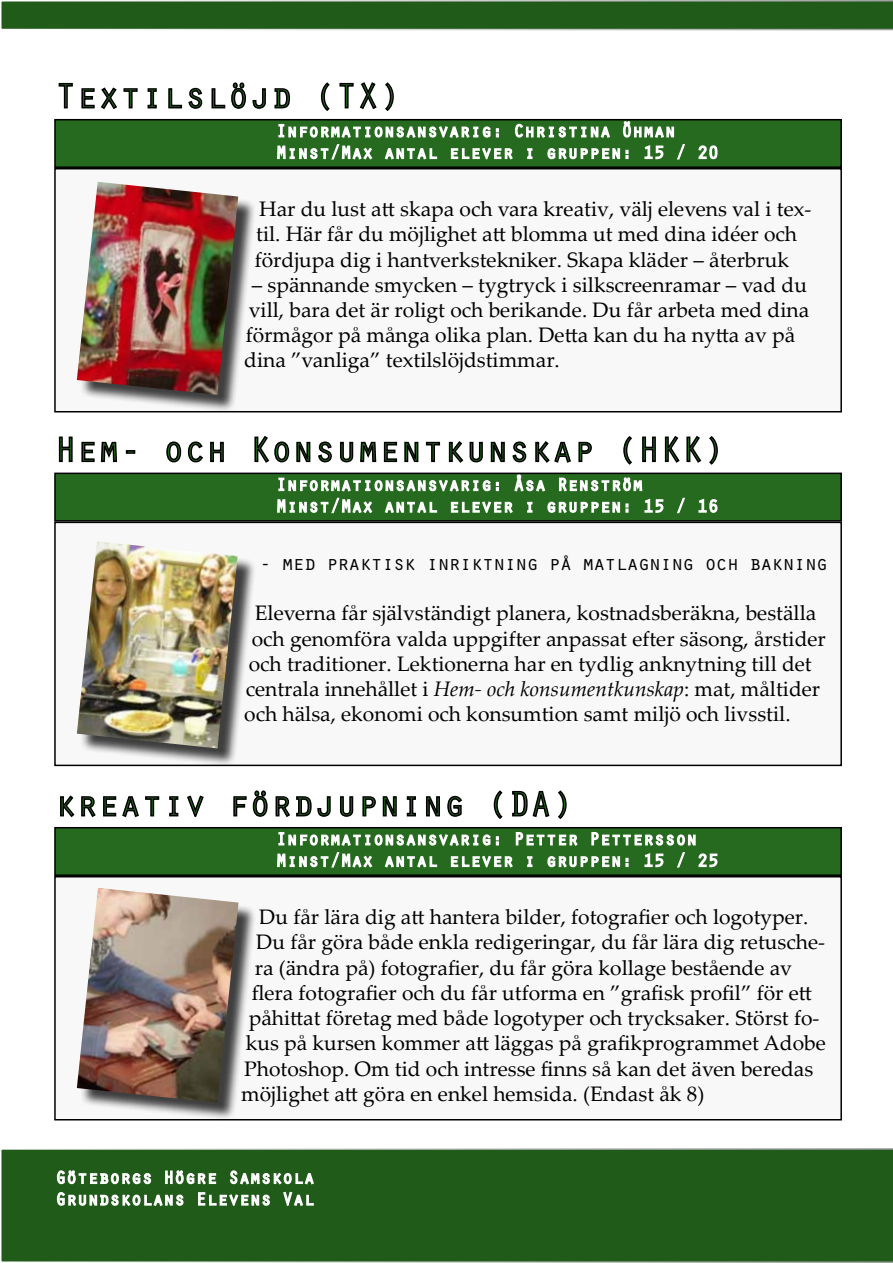
<style>
.page{position:relative;width:893px;height:1263px;background:#fff}
.page>*{position:absolute;margin:0;border:0;box-sizing:border-box;transform-origin:0 0}
.t1{font:36px "Orator Std";color:#256a1f}
.t2{font:21px/25.2px "Palatino Linotype";color:#000}
.t3{font:21px "Orator Std";letter-spacing:-.07em;color:#000}
.s1{font-style:italic}
</style>
<div class="page">
<svg style="left:1px;top:1148px;width:892px;height:115px;background:#2b6324"></svg>
<div style="left:55px;top:169px;width:786px;height:243px;background:#f8f8f8"></div>
<div style="left:54px;top:168px;width:788px;height:244px;border:2px solid #000"></div>
<div style="left:80px;top:185px;width:177px;height:228px;background:#000;opacity:.75"></div>
<img style="left:77px;top:182px;width:161px;height:213px">
<div style="left:55px;top:120px;width:786px;height:47px;background:#256a1f"></div>
<div style="left:54px;top:119px;width:788px;height:49px;border:2px solid #000"></div>
<div style="left:55px;top:522px;width:786px;height:243px;background:#f8f8f8"></div>
<div style="left:54px;top:522px;width:788px;height:244px;border:2px solid #000"></div>
<svg style="left:58px;top:436px;width:15px;height:27px"></svg>
<svg style="left:81px;top:346px;width:37px;height:117px"></svg>
<svg style="left:126px;top:450px;width:9px;height:4px"></svg>
<svg style="left:166px;top:441px;width:58px;height:22px"></svg>
<div style="left:80px;top:544px;width:176px;height:223px;background:#000;opacity:.75"></div>
<img style="left:77px;top:541px;width:161px;height:207px">
<div style="left:55px;top:473px;width:786px;height:48px;background:#256a1f"></div>
<svg style="left:254px;top:346px;width:465px;height:168px"></svg>
<div style="left:54px;top:473px;width:788px;height:49px;border:2px solid #000"></div>
<div style="left:55px;top:877px;width:786px;height:243px;background:#f8f8f8"></div>
<div style="left:54px;top:876px;width:788px;height:244px;border:2px solid #000"></div>
<svg style="left:60px;top:795px;width:100px;height:23px"></svg>
<svg style="left:169px;top:796px;width:10px;height:21px"></svg>
<svg style="left:187px;top:795px;width:17px;height:22px"></svg>
<svg style="left:233px;top:790px;width:35px;height:27px"></svg>
<div style="left:80px;top:890px;width:177px;height:231px;background:#000;opacity:.75"></div>
<img style="left:77px;top:888px;width:161px;height:215px">
<div style="left:55px;top:828px;width:786px;height:47px;background:#256a1f"></div>
<svg style="left:275px;top:763px;width:443px;height:105px"></svg>
<div style="left:54px;top:827px;width:788px;height:49px;border:2px solid #000"></div>
<svg style="left:1px;top:0;width:892px;height:164px"></svg>
<h1 class="t1" style="left:55px;top:70px;width:347px">Textilslöjd (TX)</h1>
<p class="t2" style="left:255px;top:196px;width:558px">Har du lust att skapa och vara kreativ, välj elevens val i tex&shy;til. Här får du möjlighet att blomma ut med dina idéer och fördjupa dig i hantverkstekniker. Skapa kläder – återbruk</p>
<p class="t2" style="left:244px;top:271px;width:566px;text-indent:7px">– spännande smycken – tygtryck i silkscreenramar – vad du vill, bara det är roligt och berikande. Du får arbeta med dina förmågor på många olika plan. Detta kan du ha nytta av på dina ”vanliga” textilslöjdstimmar.</p>
<h1 class="t1" style="left:55px;top:424px;width:671px">Hem- och Konsumentkunskap (HKK)</h1>
<p class="t3" style="left:259px;top:548px;width:571px">- med praktisk inriktning på matlagning och bakning</p>
<p class="t2" style="left:255px;top:600px;width:563px">Eleverna får självständigt planera, kostnadsberäkna, beställa</p>
<p class="t2" style="left:252px;top:625px;width:576px">och genomföra valda uppgifter anpassat efter säsong, årstider</p>
<p class="t2" style="left:249px;top:650px;width:564px">och traditioner. Lektionerna har en tydlig anknytning till det</p>
<p class="t2" style="left:246px;top:675px;width:576px">centrala innehållet i <span class="s1">Hem- och konsumentkunskap</span>: mat, måltider</p>
<p class="t2" style="left:244px;top:700px;width:548px">och hälsa, ekonomi och konsumtion samt miljö och livsstil.</p>
<h1 class="t1" style="left:55px;top:778px;width:520px">kreativ fördjupning (DA)</h1>
<p class="t2" style="left:259px;top:904px;width:551px">Du får lära dig att hantera bilder, fotografier och logotyper.</p>
<p class="t2" style="left:256px;top:929px;width:570px">Du får göra både enkla redigeringar, du får lära dig retusche-</p>
<p class="t2" style="left:255px;top:954px;width:539px">ra (ändra på) fotografier, du får göra kollage bestående av</p>
<p class="t2" style="left:252px;top:979px;width:562px">flera fotografier och du får utforma en ”grafisk profil” för ett</p>
<p class="t2" style="left:249px;top:1004px;width:572px">påhittat företag med både logotyper och trycksaker. Störst fo-</p>
<p class="t2" style="left:246px;top:1030px;width:582px">kus på kursen kommer att läggas på grafikprogrammet Adobe</p>
<p class="t2" style="left:244px;top:1055px;width:571px">Photoshop. Om tid och intresse finns så kan det även beredas</p>
<p class="t2" style="left:241px;top:1080px;width:465px">möjlighet att göra en enkel hemsida. (Endast åk 8)</p>
</div>
